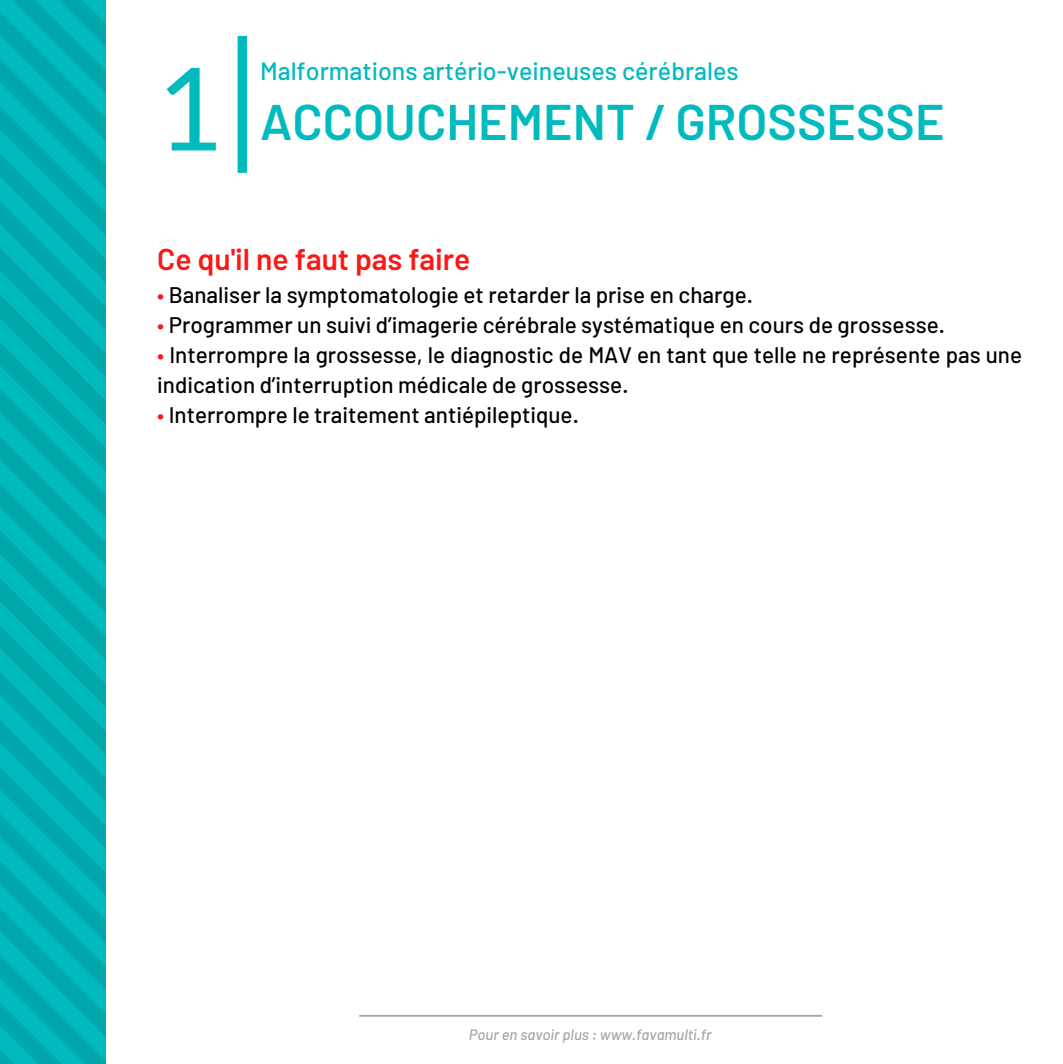
<style>
.page{position:relative;width:1063px;height:1064px;background:#fff}
.page>*{position:absolute;margin:0;border:0;box-sizing:border-box;transform-origin:0 0}
.t1{font:115px "Lato";color:#01babd}
.t2{font:600 50px "Barlow";color:#01babd}
.t3{font:600 30px "Barlow";color:#ff1616}
.t4{font:500 25px "Barlow";color:#01babd}
.t5{font:500 22.5px/30px "Barlow";color:#000}
.t6{font:italic 500 15px "Barlow";color:#a6a6a6}
.s1{color:#ff1616}
</style>
<div class="page">
<img style="left:0;top:0;width:106px;height:1062px">
<hr style="left:359px;top:1014px;width:463px;height:2px;background:#a6a6a6">
<div style="left:237px;top:36px;width:10px;height:137px;background:#01babd"></div>
<h1 class="t1" style="left:157px;top:37px;width:68px">1</h1>
<p class="t4" style="left:260px;top:55px;width:480px">Malformations artério-veineuses cérébrales</p>
<h2 class="t2" style="left:260px;top:90px;width:686px">ACCOUCHEMENT / GROSSESSE</h2>
<h3 class="t3" style="left:157px;top:239px;width:315px">Ce qu'il ne faut pas faire</h3>
<p class="t5" style="left:157px;top:279px;width:597px"><span class="s1">•</span> Banaliser la symptomatologie et retarder la prise en charge.</p>
<p class="t5" style="left:157px;top:309px;width:789px"><span class="s1">•</span> Programmer un suivi d’imagerie cérébrale systématique en cours de grossesse.</p>
<p class="t5" style="left:157px;top:339px;width:866px"><span class="s1">•</span> Interrompre la grossesse, le diagnostic de MAV en tant que telle ne représente pas une indication d’interruption médicale de grossesse.</p>
<p class="t5" style="left:157px;top:399px;width:423px"><span class="s1">•</span> Interrompre le traitement antiépileptique.</p>
<p class="t6" style="left:469px;top:1024px;width:244px">Pour en savoir plus : www.favamulti.fr</p>
</div>
